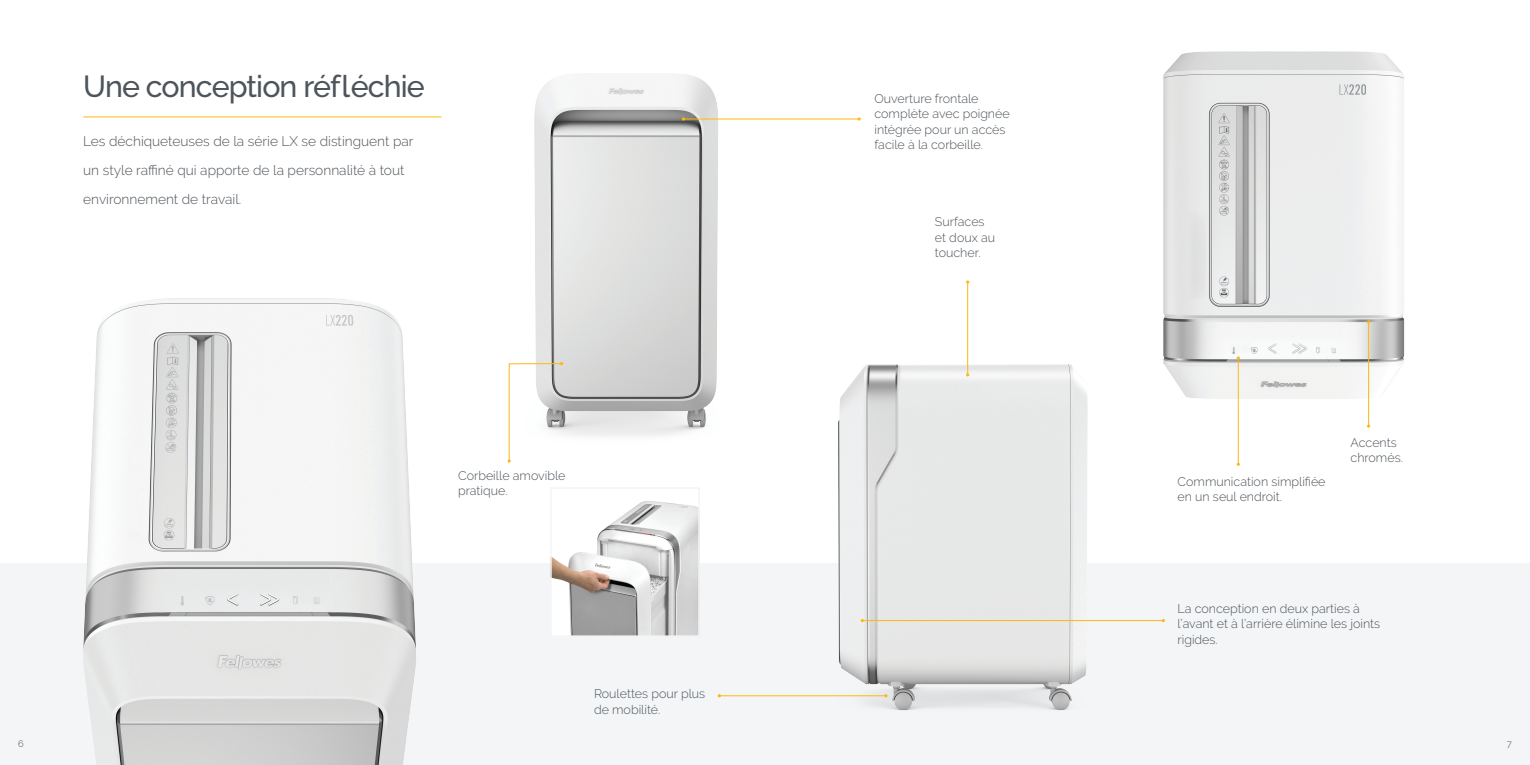
<style>
.page{position:relative;width:1530px;height:765px;background:#fff}
.page>*{position:absolute;margin:0;border:0;box-sizing:border-box;transform-origin:0 0}
.t1{font:500 30.38px "Raleway";letter-spacing:-.03em;color:#4d545a}
.t2{font:300 13.75px/29px "Raleway";color:#4d545a}
.t3{font:300 12.5px/15.5px "Raleway";color:#4d545a}
.t4{font:300 9.38px "Raleway";color:#4d545a}
</style>
<div class="page">
<div style="left:0;top:563px;width:1530px;height:202px;background:#f3f5f7"></div>
<hr style="left:83px;top:117px;width:358px;height:1px;background:#fcb814">
<img style="left:83px;top:298px;width:333px;height:467px">
<img style="left:534px;top:74px;width:224px;height:362px">
<img style="left:800px;top:365px;width:330px;height:346px">
<img style="left:1163px;top:51px;width:242px;height:362px">
<hr style="left:967px;top:282px;width:1px;height:93px;background:#fcb814">
<hr style="left:1238px;top:358px;width:1px;height:106px;background:#fcb814">
<hr style="left:683px;top:119px;width:176px;height:1px;background:#fcb814">
<hr style="left:862px;top:620px;width:301px;height:1px;background:#fcb814">
<hr style="left:1368px;top:322px;width:1px;height:104px;background:#fcb814">
<hr style="left:719px;top:695px;width:167px;height:1px;background:#fcb814">
<svg style="left:508px;top:362px;width:55px;height:101px"></svg>
<img style="left:553px;top:501px;width:144px;height:133px">
<div style="left:550px;top:487px;width:150px;height:150px;border:2px solid #f3f5f7"></div>
<p class="t1" style="left:83px;top:69px;width:343px">Une conception réfléchie</p>
<p class="t2" style="left:83px;top:127px;width:332px">Les déchiqueteuses de la série LX se distinguent par un style raffiné qui apporte de la personnalité à tout environnement de travail.</p>
<p class="t3" style="left:458px;top:468px;width:109px">Corbeille amovible pratique.</p>
<p class="t3" style="left:594px;top:686px;width:113px">Roulettes pour plus de mobilité.</p>
<p class="t3" style="left:874px;top:90px;width:137px">Ouverture frontale complète avec poignée intégrée pour un accès facile à la corbeille.</p>
<p class="t3" style="left:935px;top:214px;width:62px">Surfaces et doux au toucher.</p>
<p class="t3" style="left:1178px;top:474px;width:150px">Communication simplifiée</p>
<p class="t3" style="left:1178px;top:489px;width:106px">en un seul endroit.</p>
<p class="t3" style="left:1351px;top:435px;width:54px">Accents chromés.</p>
<p class="t3" style="left:1178px;top:600px;width:204px">La conception en deux parties à l’avant et à l’arrière élimine les joints rigides.</p>
<p class="t4" style="left:18px;top:738px;width:7px">6</p>
<p class="t4" style="left:1507px;top:738px;width:7px">7</p>
</div>
